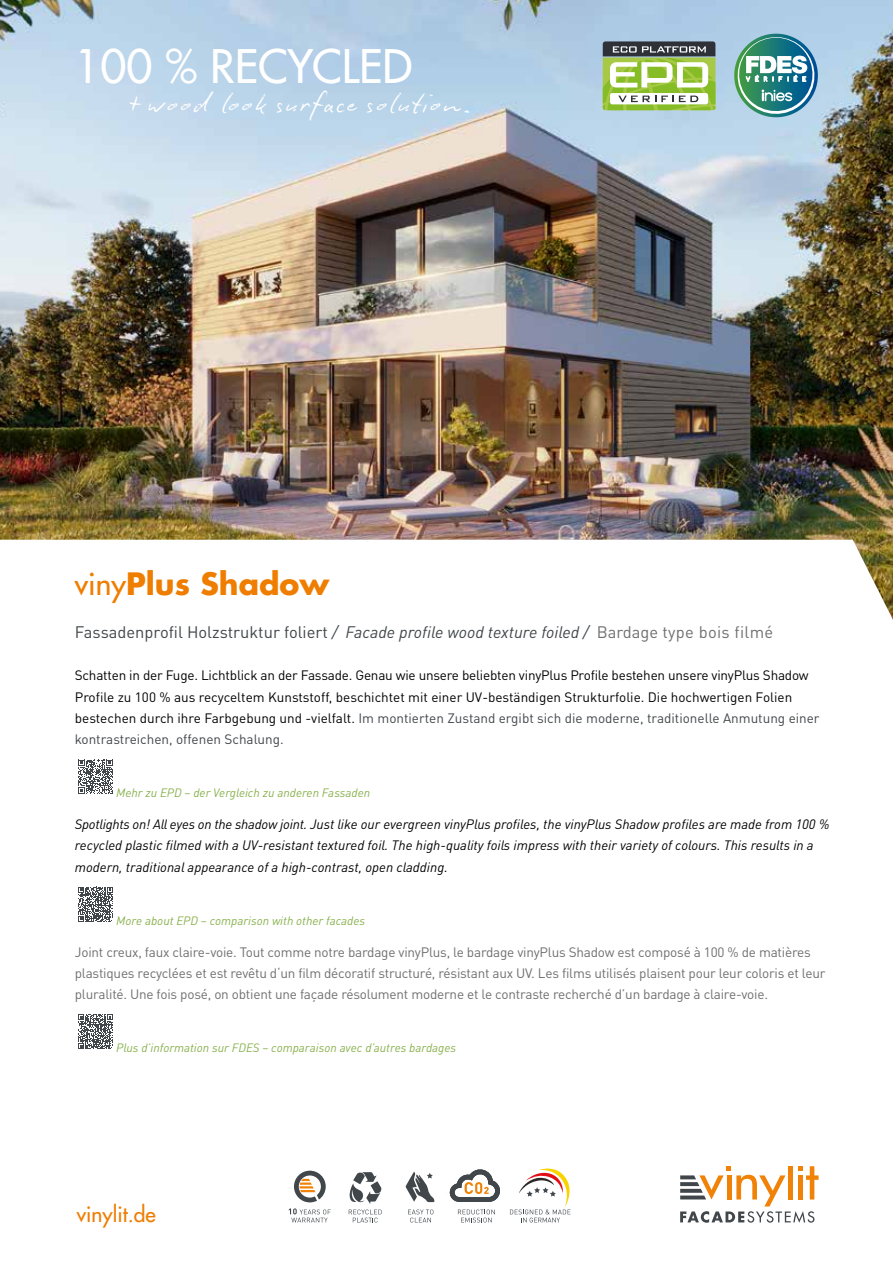
<style>
.page{position:relative;width:893px;height:1263px;background:#fff}
.page>*{position:absolute;margin:0;border:0;box-sizing:border-box;transform-origin:0 0}
.t1{font:500 45px "Futura LT Pro";color:#fff}
.t2{font:700 30px "Futura LT Pro";color:#ef7d00}
.t3{font:27px "Biro Script Plus Sloppy US";letter-spacing:.05em;color:#fff}
.t4{font:500 21px "Futura LT Pro";color:#ef7d00}
.t5{font:16.5px "DIN Pro";color:#404649}
.t6{font:13.5px/21.3px "DIN Pro";color:#000}
.t7{font:13.5px/21.3px "DIN Pro";letter-spacing:-.015em;color:#706f6f}
.t8{font:italic 13.5px/21.3px "DIN Pro";color:#000}
.t9{font:italic 12px "DIN Pro";color:#87b04b}
.s1{font-weight:500}
.s2{font-style:italic}
.s3{color:#706f6f}
.s4{color:#404649}
</style>
<div class="page">
<img style="left:0;top:0;width:893px;height:540px">
<svg style="left:603px;top:41px;width:112px;height:69px"></svg>
<svg style="left:733px;top:33px;width:86px;height:85px;background:#6ea8ac"></svg>
<svg style="left:680px;top:1166px;width:139px;height:57px"></svg>
<svg style="left:78px;top:540px;width:815px;height:347px"></svg>
<svg style="left:79px;top:759px;width:34px;height:35px"></svg>
<svg style="left:78px;top:887px;width:35px;height:35px"></svg>
<svg style="left:78px;top:1014px;width:35px;height:35px"></svg>
<svg style="left:449px;top:1169px;width:51px;height:53px"></svg>
<svg style="left:408px;top:1209px;width:25px;height:13px"></svg>
<svg style="left:349px;top:1172px;width:33px;height:50px"></svg>
<svg style="left:289px;top:1208px;width:42px;height:14px"></svg>
<svg style="left:294px;top:1171px;width:32px;height:31px"></svg>
<svg style="left:406px;top:1171px;width:28px;height:31px"></svg>
<svg style="left:510px;top:1168px;width:61px;height:54px"></svg>
<h1 class="t1" style="left:74px;top:33px;width:340px">100 % RECYCLED</h1>
<h3 class="t3" style="left:128px;top:87px;width:346px">+w ood look su rface solu tion.</h3>
<h2 class="t2" style="left:75px;top:561px;width:256px"><span class="s1">viny</span>Plus Shadow</h2>
<p class="t5" style="left:75px;top:619px;width:700px">Fassadenprofil Holzstruktur foliert <span class="s2">/ Facade profile wood texture foiled /</span> <span class="s3">Bardage type bois filmé</span></p>
<p class="t6" style="left:75px;top:663px;width:746px">Schatten in der Fuge. Lichtblick an der Fassade. Genau wie unsere beliebten vinyPlus Profile bestehen unsere vinyPlus Shadow Profile zu 100 % aus recyceltem Kunststoff, beschichtet mit einer UV-beständigen Strukturfolie. Die hochwertigen Folien bestechen durch ihre Farbgebung und -vielfalt. <span class="s4">Im montierten Zustand ergibt sich die moderne, traditionelle Anmutung einer kontrastreichen, offenen Schalung.</span></p>
<p class="t9" style="left:116px;top:784px;width:256px">Mehr zu EPD – der Vergleich zu anderen Fassaden</p>
<p class="t8" style="left:75px;top:812px;width:756px">Spotlights on! All eyes on the shadow joint. Just like our evergreen vinyPlus profiles, the vinyPlus Shadow profiles are made from 100 % recycled plastic filmed with a UV-resistant textured foil. The high-quality foils impress with their variety of colours. This results in a modern, traditional appearance of a high-contrast, open cladding.</p>
<p class="t9" style="left:116px;top:911px;width:250px">More about EPD – comparison with other facades</p>
<p class="t7" style="left:75px;top:940px;width:752px">Joint creux, faux claire-voie. Tout comme notre bardage vinyPlus, le bardage vinyPlus Shadow est composé à 100 % de matières plastiques recyclées et est revêtu d‘un film décoratif structuré, résistant aux UV. Les films utilisés plaisent pour leur coloris et leur pluralité. Une fois posé, on obtient une façade résolument moderne et le contraste recherché d’un bardage à claire-voie.</p>
<p class="t9" style="left:116px;top:1039px;width:341px">Plus d’information sur FDES – comparaison avec d’autres bardages</p>
<h3 class="t4" style="left:77px;top:1198px;width:80px">vinylit.de</h3>
</div>
